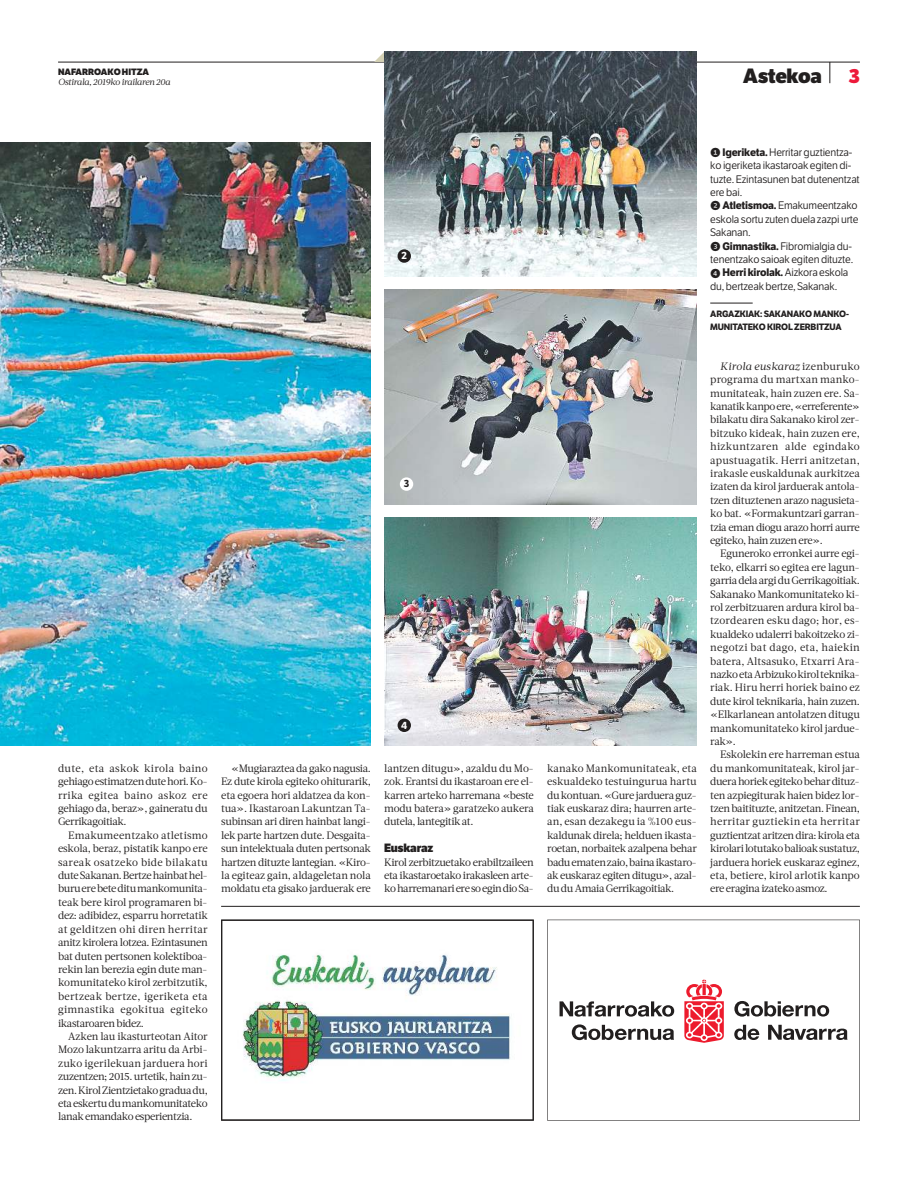
<style>
.page{position:relative;width:918px;height:1188px;background:#fff}
.page>*{position:absolute;margin:0;border:0;box-sizing:border-box;transform-origin:0 0}
.t1{font:800 20.1px "LFT Etica";letter-spacing:-.02em;color:#221f1f}
.t2{font:800 20.1px "LFT Etica";color:#ed193a}
.t3{font:800 11.7px "LFT Etica";letter-spacing:-.02em;color:#221f1f}
.t4{font:10.65px/13.4px "Acta";letter-spacing:-.035em;color:#221f1f;text-align:justify}
.t5{font:10.65px/13.4px "LFT Etica";letter-spacing:-.02em;color:#221f1f}
.t6{font:700 10.05px "LFT Etica";color:#fff}
.t7{font:700 10.05px "LFT Etica";color:#221f1f}
.t8{font:700 9px/13.4px "LFT Etica";letter-spacing:-.02em;color:#221f1f}
.t9{font:italic 9px "Acta";letter-spacing:-.035em;color:#221f1f}
.t10{font:800 9px "LFT Etica";letter-spacing:-.005em;color:#221f1f}
.s1{font-weight:700}
.s2{font-style:italic}
</style>
<div class="page">
<img style="left:0;top:142px;width:370px;height:603px">
<img style="left:384px;top:290px;width:313px;height:214px">
<img style="left:384px;top:518px;width:313px;height:227px">
<hr style="left:710px;top:303px;width:43px;height:1px;background:#221f1f">
<div style="left:400px;top:477px;width:13px;height:14px;background:#fff;border-radius:50%"></div>
<div style="left:398px;top:719px;width:13px;height:13px;background:#221f1f;border-radius:50%"></div>
<hr style="left:58px;top:62px;width:802px;height:1px;background:#221f1f">
<svg style="left:830px;top:62px;width:1px;height:21px"></svg>
<svg style="left:374px;top:52px;width:10px;height:10px"></svg>
<img style="left:384px;top:52px;width:313px;height:224px">
<div style="left:398px;top:249px;width:13px;height:14px;background:#221f1f;border-radius:50%"></div>
<svg style="left:547px;top:920px;width:313px;height:201px"></svg>
<img style="left:221px;top:920px;width:313px;height:201px">
<hr style="left:221px;top:906px;width:639px;height:1px;background:#221f1f">
<p class="t10" style="left:58px;top:67px;width:92px">NAFARROAKO HITZA</p>
<p class="t9" style="left:58px;top:79px;width:114px">Ostirala, 2019ko irailaren 20a</p>
<h1 class="t1" style="left:743px;top:65px;width:80px">Astekoa</h1>
<h1 class="t2" style="left:849px;top:65px;width:13px">3</h1>
<p class="t4" style="left:58px;top:762px;width:151px">dute, eta askok kirola baino gehiago estimatzen dute hori. Ko&shy;rrika egitea baino askoz ere gehiago da, beraz», gaineratu du Gerrikagoitiak.</p>
<p class="t4" style="left:58px;top:829px;width:151px;text-indent:10px">Emakumeentzako atletismo eskola, beraz, pistatik kanpo ere sareak osatzeko bide bilakatu dute Sakanan. Bertze hainbat hel&shy;buru ere bete ditu mankomunita&shy;teak bere kirol programaren bi&shy;dez: adibidez, esparru horretatik at gelditzen ohi diren herritar anitz kirolera lotzea. Ezintasunen bat duten pertsonen kolektiboa&shy;rekin lan berezia egin dute man&shy;komunitateko kirol zerbitzutik, bertzeak bertze, igeriketa eta gimnastika egokitua egiteko ikastaroaren bidez.</p>
<p class="t4" style="left:58px;top:1030px;width:151px;text-indent:10px">Azken lau ikasturteotan Aitor Mozo lakuntzarra aritu da Arbi&shy;zuko igerilekuan jarduera hori zuzentzen; 2015. urtetik, hain zu&shy;zen. Kirol Zientzietako gradua du, eta eskertu du mankomunitateko lanak emandako esperientzia.</p>
<p class="t6" style="left:402px;top:252px;width:7px">2</p>
<p class="t7" style="left:404px;top:480px;width:7px">3</p>
<p class="t6" style="left:401px;top:721px;width:8px">4</p>
<p class="t4" style="left:221px;top:762px;width:151px;text-indent:10px">«Mugiaraztea da gako nagusia.<br>Ez dute kirola egiteko ohiturarik, eta egoera hori aldatzea da kon&shy;tua». Ikastaroan Lakuntzan Ta&shy;subinsan ari diren hainbat langi&shy;lek parte hartzen dute. Desgaita&shy;sun intelektuala duten pertsonak hartzen dituzte lantegian. «Kiro&shy;la egiteaz gain, aldageletan nola moldatu eta gisako jarduerak ere</p>
<p class="t4" style="left:384px;top:762px;width:151px">lantzen ditugu», azaldu du Mo&shy;zok. Erantsi du ikastaroan ere el&shy;karren arteko harremana «beste modu batera» garatzeko aukera dutela, lantegitik at.</p>
<p class="t3" style="left:384px;top:841px;width:50px">Euskaraz</p>
<p class="t4" style="left:384px;top:856px;width:151px">Kirol zerbitzuetako erabiltzaileen eta ikastaroetako irakasleen arte&shy;ko harremanari ere so egin dio Sa-</p>
<p class="t4" style="left:547px;top:762px;width:151px">kanako Mankomunitateak, eta eskualdeko testuingurua hartu du kontuan. «Gure jarduera guz&shy;tiak euskaraz dira; haurren arte&shy;an, esan dezakegu ia %100 eus&shy;kaldunak direla; helduen ikasta&shy;roetan, norbaitek azalpena behar badu ematen zaio, baina ikastaro&shy;ak euskaraz egiten ditugu», azal&shy;du du Amaia Gerrikagoitiak.</p>
<p class="t5" style="left:710px;top:146px;width:151px;text-indent:12px"><span class="s1">Igeriketa.</span>Herritar guztientza&shy;ko igeriketa ikastaroak egiten di&shy;tuzte. Ezintasunen bat dutenentzat ere bai.</p>
<p class="t5" style="left:710px;top:200px;width:150px;text-align:justify;text-indent:12px"><span class="s1">Atletismoa.</span>Emakumeentzako eskola sortu zuten duela zazpi urte Sakanan.</p>
<p class="t5" style="left:710px;top:240px;width:145px">✓ <span class="s1">Gimnastika.</span>Fibromialgia du&shy;tenentzako saioak egiten dituzte.</p>
<p class="t5" style="left:710px;top:267px;width:140px">✔ <span class="s1">Herri kirolak.</span>Aizkora eskola du, bertzeak bertze, Sakanak.</p>
<p class="t8" style="left:710px;top:308px;width:140px">ARGAZKIAK: SAKANAKO MANKO-<br>MUNITATEKO KIROL ZERBITZUA</p>
<p class="t4" style="left:710px;top:360px;width:151px;text-indent:10px"><span class="s2">Kirola euskaraz</span> izenburuko programa du martxan manko&shy;munitateak, hain zuzen ere. Sa&shy;kanatik kanpo ere, «erreferente» bilakatu dira Sakanako kirol zer&shy;bitzuko kideak, hain zuzen ere, hizkuntzaren alde egindako apustuagatik. Herri anitzetan, irakasle euskaldunak aurkitzea izaten da kirol jarduerak antola&shy;tzen dituztenen arazo nagusieta&shy;ko bat. «Formakuntzari garran&shy;tzia eman diogu arazo horri aurre egiteko, hain zuzen ere».</p>
<p class="t4" style="left:710px;top:548px;width:151px;text-indent:10px">Eguneroko erronkei aurre egi&shy;teko, elkarri so egitea ere lagun&shy;garria dela argi du Gerrikagoitiak.<br>Sakanako Mankomunitateko ki&shy;rol zerbitzuaren ardura kirol ba&shy;tzordearen esku dago; hor, es&shy;kualdeko udalerri bakoitzeko zi&shy;negotzi bat dago, eta, haiekin batera, Altsasuko, Etxarri Ara&shy;nazko eta Arbizuko kirol teknika&shy;riak. Hiru herri horiek baino ez dute kirol teknikaria, hain zuzen. «Elkarlanean antolatzen ditugu mankomunitateko kirol jardue&shy;rak».</p>
<p class="t4" style="left:710px;top:749px;width:151px;text-indent:10px">Eskolekin ere harreman estua du mankomunitateak, kirol jar&shy;duera horiek egiteko behar dituz&shy;ten azpiegiturak haien bidez lor&shy;tzen baitituzte, anitzetan. Finean, herritar guztiekin eta herritar guztientzat aritzen dira: kirola eta kirolari lotutako balioak sustatuz, jarduera horiek euskaraz eginez, eta, betiere, kirol arlotik kanpo ere eragina izateko asmoz.</p>
</div>
